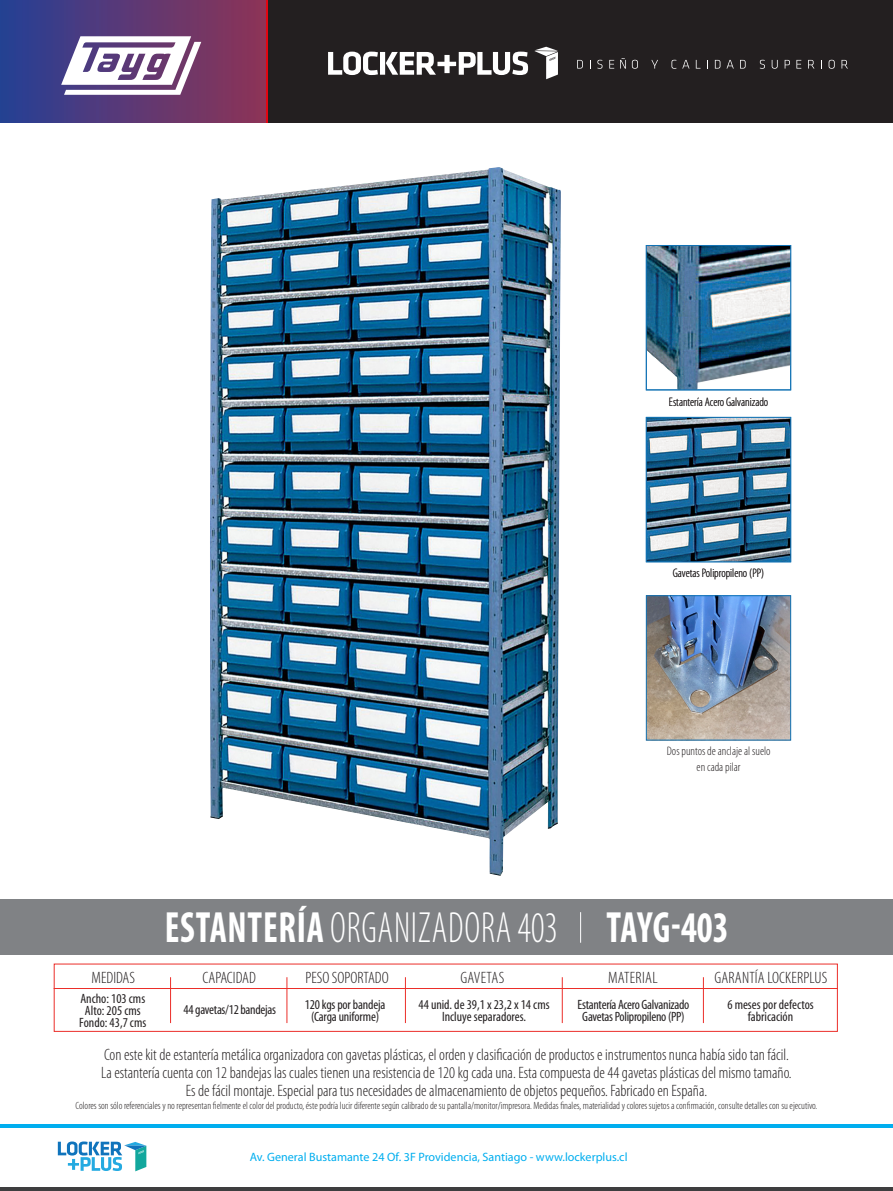
<style>
.page{position:relative;width:893px;height:1191px;background:#fff}
.page>*{position:absolute;margin:0;border:0;box-sizing:border-box;transform-origin:0 0}
.t1{font:300 condensed 43.95px "Myriad Pro";letter-spacing:.02em;color:#fff;scale:.85 1}
.t2{font:700 condensed 43.95px "Myriad Pro";color:#fff;scale:.85 1}
.t3{font:300 condensed 16.5px "Myriad Pro";color:#231f20}
.t4{font:300 condensed 16.5px "Myriad Pro";letter-spacing:.02em;color:#231f20}
.t5{font:condensed 13.5px "Myriad Pro";letter-spacing:-.01em;color:#231f20}
.t6{font:300 condensed 12.3px "Myriad Pro";color:#231f20}
.t7{font:12.15px "Myriad Pro";color:#00aeef}
.t8{font:300 condensed 10.5px "Myriad Pro";color:#231f20}
.s1{font-weight:700}
</style>
<div class="page">
<div style="left:0;top:0;width:893px;height:123px;background:#231f20"></div>
<div style="left:0;top:0;width:266px;height:123px;background:linear-gradient(to right,#273f95,#8f3356)"></div>
<svg style="left:61px;top:36px;width:140px;height:59px;background:#b7a7c2"></svg>
<hr style="left:266px;top:0;width:2px;height:123px;background:#e30512">
<svg style="left:328px;top:52px;width:200px;height:23px"></svg>
<svg style="left:534px;top:47px;width:24px;height:32px"></svg>
<svg style="left:577px;top:60px;width:6px;height:9px"></svg>
<svg style="left:597px;top:60px;width:5px;height:9px"></svg>
<svg style="left:609px;top:60px;width:5px;height:9px"></svg>
<svg style="left:620px;top:58px;width:6px;height:11px"></svg>
<svg style="left:632px;top:60px;width:6px;height:9px"></svg>
<svg style="left:651px;top:60px;width:7px;height:9px"></svg>
<svg style="left:671px;top:60px;width:5px;height:9px"></svg>
<svg style="left:682px;top:60px;width:7px;height:9px"></svg>
<svg style="left:696px;top:60px;width:4px;height:9px"></svg>
<svg style="left:715px;top:60px;width:5px;height:9px"></svg>
<svg style="left:726px;top:60px;width:8px;height:9px"></svg>
<svg style="left:740px;top:60px;width:6px;height:9px"></svg>
<svg style="left:760px;top:60px;width:5px;height:9px"></svg>
<svg style="left:772px;top:60px;width:6px;height:9px"></svg>
<svg style="left:785px;top:60px;width:5px;height:9px"></svg>
<svg style="left:796px;top:60px;width:5px;height:9px"></svg>
<svg style="left:808px;top:60px;width:6px;height:9px"></svg>
<svg style="left:829px;top:60px;width:6px;height:9px"></svg>
<svg style="left:841px;top:60px;width:7px;height:9px"></svg>
<hr style="left:0;top:1124px;width:893px;height:3px;background:#00aeef">
<div style="left:0;top:1186px;width:893px;height:5px;background:#3e3e3f"></div>
<svg style="left:58px;top:1141px;width:88px;height:30px"></svg>
<div style="left:54px;top:988px;width:784px;height:43px;border:1px solid #eb2e29"></div>
<hr style="left:170px;top:977px;width:1px;height:46px;background:#eb2e29">
<hr style="left:287px;top:977px;width:1px;height:46px;background:#eb2e29">
<hr style="left:405px;top:977px;width:1px;height:46px;background:#eb2e29">
<hr style="left:562px;top:977px;width:1px;height:46px;background:#eb2e29">
<hr style="left:703px;top:977px;width:1px;height:46px;background:#eb2e29">
<div style="left:0;top:899px;width:893px;height:56px;background:#808285"></div>
<hr style="left:580px;top:912px;width:1px;height:30px;background:#fff">
<img style="left:648px;top:419px;width:141px;height:141px">
<img style="left:648px;top:247px;width:141px;height:141px">
<div style="left:646px;top:417px;width:145px;height:145px;border:1px solid #1273b5"></div>
<div style="left:646px;top:245px;width:145px;height:145px;border:1px solid #1273b5"></div>
<img style="left:648px;top:597px;width:141px;height:141px">
<div style="left:646px;top:595px;width:145px;height:145px;border:1px solid #1273b5"></div>
<img style="left:210px;top:167px;width:351px;height:708px">
<p class="t6" style="left:669px;top:395px;width:101px">Estantería Acero Galvanizado</p>
<p class="t6" style="left:673px;top:566px;width:93px">Gavetas Polipropileno (PP)</p>
<p class="t6" style="left:667px;top:744px;width:105px">Dos puntos de anclaje al suelo</p>
<p class="t6" style="left:697px;top:760px;width:46px">en cada pilar</p>
<p class="t1" style="left:165px;top:904px;width:464px"><span class="s1">ESTANTERÍA</span> ORGANIZADORA 403</p>
<p class="t2" style="left:606px;top:900px;width:145px">TAYG-403</p>
<p class="t3" style="left:92px;top:968px;width:45px">MEDIDAS</p>
<p class="t3" style="left:203px;top:968px;width:55px">CAPACIDAD</p>
<p class="t3" style="left:305px;top:968px;width:85px">PESO SOPORTADO</p>
<p class="t4" style="left:460px;top:968px;width:45px">GAVETAS</p>
<p class="t4" style="left:608px;top:968px;width:51px">MATERIAL</p>
<p class="t3" style="left:714px;top:968px;width:114px">GARANTÍA LOCKERPLUS</p>
<p class="t5" style="left:80px;top:990px;width:66px">Ancho: 103 cms</p>
<p class="t5" style="left:85px;top:1002px;width:57px">Alto: 205 cms</p>
<p class="t5" style="left:79px;top:1014px;width:69px">Fondo: 43,7 cms</p>
<p class="t5" style="left:184px;top:1001px;width:94px">44 gavetas/12 bandejas</p>
<p class="t5" style="left:305px;top:996px;width:82px">120 kgs por bandeja</p>
<p class="t5" style="left:311px;top:1008px;width:70px">(Carga uniforme)</p>
<p class="t5" style="left:418px;top:996px;width:133px">44 unid. de 39,1 x 23,2 x 14 cms</p>
<p class="t5" style="left:442px;top:1008px;width:85px">Incluye separadores.</p>
<p class="t5" style="left:578px;top:996px;width:113px">Estantería Acero Galvanizado</p>
<p class="t5" style="left:582px;top:1008px;width:104px">Gavetas Polipropileno (PP)</p>
<p class="t5" style="left:727px;top:996px;width:88px">6 meses por defectos</p>
<p class="t5" style="left:748px;top:1008px;width:47px">fabricación</p>
<p class="t3" style="left:104px;top:1045px;width:686px">Con este kit de estantería metálica organizadora con gavetas plásticas, el orden y clasificación de productos e instrumentos nunca había sido tan fácil.</p>
<p class="t3" style="left:101px;top:1063px;width:692px">La estantería cuenta con 12 bandejas las cuales tienen una resistencia de 120 kg cada una. Esta compuesta de 44 gavetas plásticas del mismo tamaño.</p>
<p class="t3" style="left:186px;top:1081px;width:523px">Es de fácil montaje. Especial para tus necesidades de almacenamiento de objetos pequeños. Fabricado en España.</p>
<p class="t8" style="left:76px;top:1099px;width:743px">Colores son sólo referenciales y no representan fielmente el color del producto, éste podría lucir diferente según calibrado de su pantalla/monitor/impresora. Medidas finales, materialidad y colores sujetos a confirmación, consulte detalles con su ejecutivo.</p>
<p class="t7" style="left:250px;top:1149px;width:379px">Av. General Bustamante 24 Of. 3F Providencia, Santiago - www.lockerplus.cl</p>
</div>
